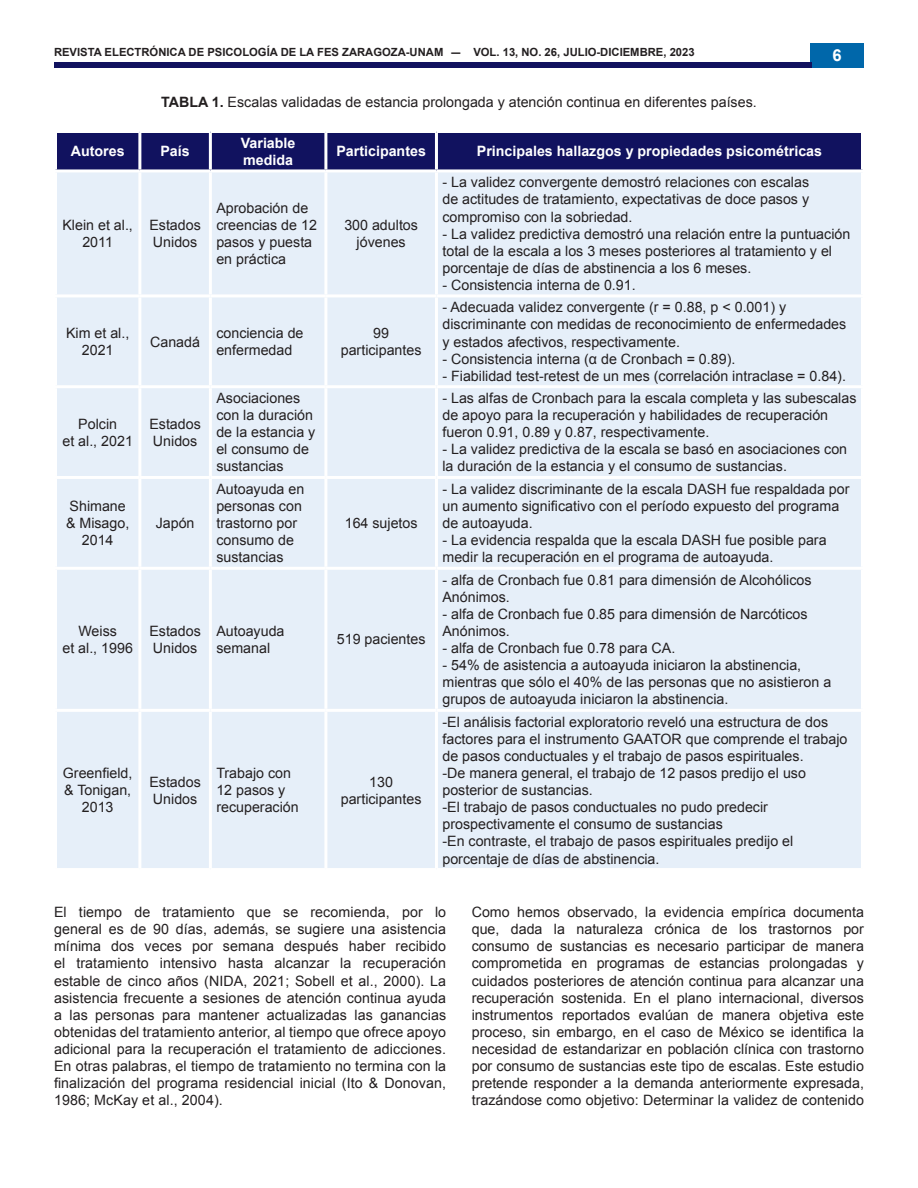
<style>
.page{position:relative;width:918px;height:1188px;background:#fff}
.page>*{position:absolute;margin:0;border:0;box-sizing:border-box;transform-origin:0 0}
.t1{font:700 16.5px "Arial";color:#fff}
.t2{font:14.25px/17.1px "Arial";color:#231f20}
.t3{font:700 14.25px/17.1px "Arial";color:#fff}
.t4{font:700 11.25px "Arial";color:#231f20}
.s1{font-weight:700}
</style>
<div class="page">
<div style="left:810px;top:44px;width:54px;height:24px;background:#0067aa"></div>
<div style="left:54px;top:63px;width:757px;height:5px;background:#11125f"></div>
<div style="left:57px;top:133px;width:804px;height:36px;background:#11125f"></div>
<div style="left:57px;top:172px;width:804px;height:696px;background:#e6eff9"></div>
<hr style="left:138px;top:172px;width:3px;height:122px;background:#fff">
<hr style="left:209px;top:172px;width:3px;height:122px;background:#fff">
<hr style="left:324px;top:172px;width:3px;height:122px;background:#fff">
<hr style="left:435px;top:172px;width:3px;height:122px;background:#fff">
<hr style="left:54px;top:294px;width:86px;height:3px;background:#fff">
<hr style="left:140px;top:294px;width:70px;height:3px;background:#fff">
<hr style="left:138px;top:297px;width:3px;height:88px;background:#fff">
<hr style="left:210px;top:294px;width:116px;height:3px;background:#fff">
<hr style="left:209px;top:297px;width:3px;height:88px;background:#fff">
<hr style="left:326px;top:294px;width:110px;height:3px;background:#fff">
<hr style="left:324px;top:297px;width:3px;height:88px;background:#fff">
<hr style="left:436px;top:294px;width:428px;height:3px;background:#fff">
<hr style="left:435px;top:297px;width:3px;height:88px;background:#fff">
<hr style="left:54px;top:385px;width:86px;height:3px;background:#fff">
<hr style="left:140px;top:385px;width:70px;height:3px;background:#fff">
<hr style="left:138px;top:388px;width:3px;height:88px;background:#fff">
<hr style="left:210px;top:385px;width:116px;height:3px;background:#fff">
<hr style="left:209px;top:388px;width:3px;height:88px;background:#fff">
<hr style="left:326px;top:385px;width:110px;height:3px;background:#fff">
<hr style="left:324px;top:388px;width:3px;height:88px;background:#fff">
<hr style="left:436px;top:385px;width:428px;height:3px;background:#fff">
<hr style="left:435px;top:388px;width:3px;height:88px;background:#fff">
<hr style="left:54px;top:476px;width:86px;height:3px;background:#fff">
<hr style="left:140px;top:476px;width:70px;height:3px;background:#fff">
<hr style="left:138px;top:479px;width:3px;height:88px;background:#fff">
<hr style="left:210px;top:476px;width:116px;height:3px;background:#fff">
<hr style="left:209px;top:479px;width:3px;height:88px;background:#fff">
<hr style="left:326px;top:476px;width:110px;height:3px;background:#fff">
<hr style="left:324px;top:479px;width:3px;height:88px;background:#fff">
<hr style="left:436px;top:476px;width:428px;height:3px;background:#fff">
<hr style="left:435px;top:479px;width:3px;height:88px;background:#fff">
<hr style="left:54px;top:567px;width:86px;height:3px;background:#fff">
<hr style="left:140px;top:567px;width:70px;height:3px;background:#fff">
<hr style="left:138px;top:570px;width:3px;height:139px;background:#fff">
<hr style="left:210px;top:567px;width:116px;height:3px;background:#fff">
<hr style="left:209px;top:570px;width:3px;height:139px;background:#fff">
<hr style="left:326px;top:567px;width:110px;height:3px;background:#fff">
<hr style="left:324px;top:570px;width:3px;height:139px;background:#fff">
<hr style="left:436px;top:567px;width:428px;height:3px;background:#fff">
<hr style="left:435px;top:570px;width:3px;height:139px;background:#fff">
<hr style="left:54px;top:709px;width:86px;height:3px;background:#fff">
<hr style="left:140px;top:709px;width:70px;height:3px;background:#fff">
<hr style="left:138px;top:712px;width:3px;height:156px;background:#fff">
<hr style="left:210px;top:709px;width:116px;height:3px;background:#fff">
<hr style="left:209px;top:712px;width:3px;height:156px;background:#fff">
<hr style="left:326px;top:709px;width:110px;height:3px;background:#fff">
<hr style="left:324px;top:712px;width:3px;height:156px;background:#fff">
<hr style="left:436px;top:709px;width:428px;height:3px;background:#fff">
<hr style="left:435px;top:712px;width:3px;height:156px;background:#fff">
<hr style="left:138px;top:133px;width:3px;height:36px;background:#fff">
<hr style="left:209px;top:133px;width:3px;height:36px;background:#fff">
<hr style="left:324px;top:133px;width:3px;height:36px;background:#fff">
<hr style="left:435px;top:133px;width:3px;height:36px;background:#fff">
<p class="t4" style="left:54px;top:45px;width:642px">REVISTA ELECTRÓNICA DE PSICOLOGÍA DE LA FES ZARAGOZA-UNAM - VOL. 13, NO. 26, JULIO-DICIEMBRE, 2023</p>
<p class="t1" style="left:833px;top:44px;width:11px">6</p>
<p class="t2" style="left:161px;top:93px;width:597px"><span class="s1">TABLA 1.</span> Escalas validadas de estancia prolongada y atención continua en diferentes países.</p>
<p class="t3" style="left:71px;top:143px;width:55px">Autores</p>
<p class="t3" style="left:160px;top:143px;width:31px">País</p>
<p class="t3" style="left:241px;top:135px;width:56px">Variable medida</p>
<p class="t3" style="left:336px;top:143px;width:91px">Participantes</p>
<p class="t3" style="left:477px;top:143px;width:347px">Principales hallazgos y propiedades psicométricas</p>
<p class="t2" style="left:62px;top:217px;width:72px;text-align:center">Klein et al.,<br>2011</p>
<p class="t2" style="left:149px;top:217px;width:53px">Estados<br>Unidos</p>
<p class="t2" style="left:216px;top:200px;width:102px">Aprobación de creencias de 12 pasos y puesta en práctica</p>
<p class="t2" style="left:344px;top:217px;width:75px;text-align:center">300 adultos jóvenes</p>
<p class="t2" style="left:66px;top:325px;width:65px;text-align:center">Kim et al.,<br>2021</p>
<p class="t2" style="left:150px;top:333px;width:51px">Canadá</p>
<p class="t2" style="left:216px;top:325px;width:89px">conciencia de enfermedad</p>
<p class="t2" style="left:341px;top:325px;width:82px;text-align:center">99 participantes</p>
<p class="t2" style="left:442px;top:174px;width:368px;text-align:justify">- La validez convergente demostró relaciones con escalas de actitudes de tratamiento, expectativas de doce pasos y compromiso con la sobriedad.</p>
<p class="t2" style="left:442px;top:225px;width:409px">- La validez predictiva demostró una relación entre la puntuación total de la escala a los 3 meses posteriores al tratamiento y el porcentaje de días de abstinencia a los 6 meses.</p>
<p class="t2" style="left:442px;top:277px;width:195px">- Consistencia interna de 0.91.</p>
<p class="t2" style="left:442px;top:299px;width:405px">- Adecuada validez convergente (r = 0.88, p &lt; 0.001) y discriminante con medidas de reconocimiento de enfermedades y estados afectivos, respectivamente.</p>
<p class="t2" style="left:442px;top:350px;width:294px">- Consistencia interna (α de Cronbach = 0.89).</p>
<p class="t2" style="left:442px;top:367px;width:405px">- Fiabilidad test-retest de un mes (correlación intraclase = 0.84).</p>
<p class="t2" style="left:62px;top:415px;width:72px;text-align:center">Polcin<br>et al., 2021</p>
<p class="t2" style="left:149px;top:415px;width:53px">Estados<br>Unidos</p>
<p class="t2" style="left:66px;top:498px;width:65px;text-align:center">Shimane &amp; Misago,<br>2014</p>
<p class="t2" style="left:156px;top:515px;width:40px">Japón</p>
<p class="t2" style="left:216px;top:390px;width:101px">Asociaciones con la duración de la estancia y el consumo de sustancias</p>
<p class="t2" style="left:442px;top:390px;width:416px">- Las alfas de Cronbach para la escala completa y las subescalas de apoyo para la recuperación y habilidades de recuperación fueron 0.91, 0.89 y 0.87, respectivamente.</p>
<p class="t2" style="left:442px;top:441px;width:406px">- La validez predictiva de la escala se basó en asociaciones con la duración de la estancia y el consumo de sustancias.</p>
<p class="t2" style="left:216px;top:480px;width:89px">Autoayuda en personas con trastorno por consumo de sustancias</p>
<p class="t2" style="left:345px;top:515px;width:74px">164 sujetos</p>
<p class="t2" style="left:442px;top:480px;width:409px">- La validez discriminante de la escala DASH fue respaldada por un aumento significativo con el período expuesto del programa de autoayuda.</p>
<p class="t2" style="left:442px;top:532px;width:386px">- La evidencia respalda que la escala DASH fue posible para medir la recuperación en el programa de autoayuda.</p>
<p class="t2" style="left:62px;top:623px;width:72px;text-align:center">Weiss<br>et al., 1996</p>
<p class="t2" style="left:149px;top:623px;width:53px">Estados<br>Unidos</p>
<p class="t2" style="left:216px;top:623px;width:70px">Autoayuda semanal</p>
<p class="t2" style="left:337px;top:631px;width:90px">519 pacientes</p>
<p class="t2" style="left:63px;top:765px;width:71px;text-align:center">Greenfield, &amp; Tonigan,<br>2013</p>
<p class="t2" style="left:149px;top:773px;width:53px">Estados<br>Unidos</p>
<p class="t2" style="left:216px;top:765px;width:84px">Trabajo con<br>12 pasos y recuperación</p>
<p class="t2" style="left:341px;top:773px;width:82px;text-align:center">130 participantes</p>
<p class="t2" style="left:442px;top:571px;width:371px">- alfa de Cronbach fue 0.81 para dimensión de Alcohólicos<br>Anónimos.</p>
<p class="t2" style="left:442px;top:605px;width:367px">- alfa de Cronbach fue 0.85 para dimensión de Narcóticos<br>Anónimos.</p>
<p class="t2" style="left:442px;top:640px;width:234px">- alfa de Cronbach fue 0.78 para CA.</p>
<p class="t2" style="left:442px;top:657px;width:390px">- 54% de asistencia a autoayuda iniciaron la abstinencia, mientras que sólo el 40% de las personas que no asistieron a grupos de autoayuda iniciaron la abstinencia.</p>
<p class="t2" style="left:442px;top:713px;width:406px">-El análisis factorial exploratorio reveló una estructura de dos factores para el instrumento GAATOR que comprende el trabajo de pasos conductuales y el trabajo de pasos espirituales.</p>
<p class="t2" style="left:442px;top:765px;width:365px">-De manera general, el trabajo de 12 pasos predijo el uso posterior de sustancias.</p>
<p class="t2" style="left:442px;top:799px;width:327px">-El trabajo de pasos conductuales no pudo predecir prospectivamente el consumo de sustancias</p>
<p class="t2" style="left:442px;top:833px;width:352px">-En contraste, el trabajo de pasos espirituales predijo el porcentaje de días de abstinencia.</p>
<p class="t2" style="left:54px;top:904px;width:394px;text-align:justify">El tiempo de tratamiento que se recomienda, por lo general es de 90 días, además, se sugiere una asistencia mínima dos veces por semana después haber recibido el tratamiento intensivo hasta alcanzar la recuperación estable de cinco años (NIDA, 2021; Sobell et al., 2000). La asistencia frecuente a sesiones de atención continua ayuda a las personas para mantener actualizadas las ganancias obtenidas del tratamiento anterior, al tiempo que ofrece apoyo adicional para la recuperación el tratamiento de adicciones.<br>En otras palabras, el tiempo de tratamiento no termina con la finalización del programa residencial inicial (Ito &amp; Donovan, 1986; McKay et al., 2004).</p>
<p class="t2" style="left:472px;top:904px;width:394px;text-align:justify">Como hemos observado, la evidencia empírica documenta que, dada la naturaleza crónica de los trastornos por consumo de sustancias es necesario participar de manera comprometida en programas de estancias prolongadas y cuidados posteriores de atención continua para alcanzar una recuperación sostenida. En el plano internacional, diversos instrumentos reportados evalúan de manera objetiva este proceso, sin embargo, en el caso de México se identifica la necesidad de estandarizar en población clínica con trastorno por consumo de sustancias este tipo de escalas. Este estudio pretende responder a la demanda anteriormente expresada, trazándose como objetivo: Determinar la validez de contenido</p>
</div>
